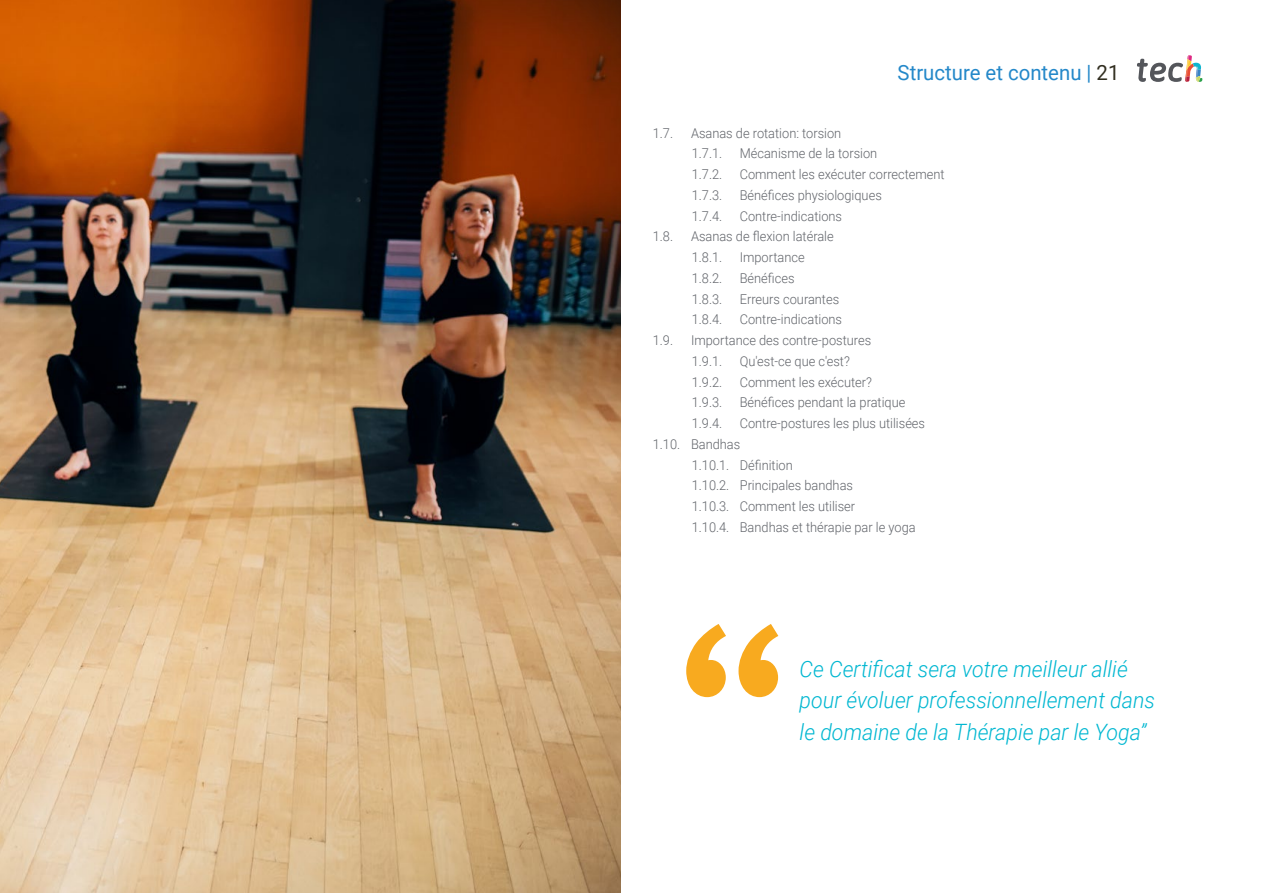
<style>
.page{position:relative;width:1263px;height:893px;background:#fff}
.page>*{position:absolute;margin:0;border:0;box-sizing:border-box;transform-origin:0 0}
.t1{font:italic 300 22.5px/31.5px "Roboto";color:#00b7d1;scale:.95 1}
.t2{font:21px "Roboto";color:#2488c9}
.t3{font:300 13.5px/20.7px "Roboto";color:#61646a;scale:.95 1}
.s1{color:#312e20}
</style>
<div class="page">
<img style="left:0;top:0;width:621px;height:893px">
<svg style="left:1137px;top:55px;width:65px;height:27px"></svg>
<svg style="left:686px;top:624px;width:92px;height:73px"></svg>
<p class="t3" style="left:653px;top:122px;width:23px">1.7.</p>
<p class="t3" style="left:691px;top:122px;width:160px">Asanas de rotation: torsion<br>1.7.1.</p>
<p class="t3" style="left:740px;top:143px;width:146px">Mécanisme de la torsion</p>
<h2 class="t2" style="left:898px;top:57px;width:223px">Structure et contenu | <span class="s1">21</span></h2>
<p class="t3" style="left:692px;top:164px;width:34px">1.7.2.</p>
<p class="t3" style="left:740px;top:164px;width:217px">Comment les exécuter correctement</p>
<p class="t3" style="left:692px;top:184px;width:34px">1.7.3.</p>
<p class="t3" style="left:740px;top:184px;width:151px">Bénéfices physiologiques</p>
<p class="t3" style="left:692px;top:205px;width:34px">1.7.4.</p>
<p class="t3" style="left:740px;top:205px;width:109px">Contre-indications</p>
<p class="t3" style="left:653px;top:226px;width:23px">1.8.</p>
<p class="t3" style="left:691px;top:226px;width:152px">Asanas de flexion latérale<br>1.8.1.</p>
<p class="t3" style="left:740px;top:247px;width:70px">Importance</p>
<p class="t3" style="left:692px;top:267px;width:34px">1.8.2.</p>
<p class="t3" style="left:740px;top:267px;width:59px">Bénéfices</p>
<p class="t3" style="left:692px;top:288px;width:34px">1.8.3.</p>
<p class="t3" style="left:740px;top:288px;width:106px">Erreurs courantes</p>
<p class="t3" style="left:692px;top:309px;width:34px">1.8.4.</p>
<p class="t3" style="left:740px;top:309px;width:109px">Contre-indications</p>
<p class="t3" style="left:653px;top:330px;width:23px">1.9.</p>
<p class="t3" style="left:691px;top:330px;width:191px">Importance des contre-postures<br>1.9.1.</p>
<p class="t3" style="left:740px;top:350px;width:117px">Qu'est-ce que c'est?</p>
<p class="t3" style="left:692px;top:371px;width:34px">1.9.2.</p>
<p class="t3" style="left:740px;top:371px;width:141px">Comment les exécuter?</p>
<p class="t3" style="left:692px;top:392px;width:34px">1.9.3.</p>
<p class="t3" style="left:740px;top:392px;width:176px">Bénéfices pendant la pratique</p>
<p class="t3" style="left:692px;top:413px;width:34px">1.9.4.</p>
<p class="t3" style="left:740px;top:413px;width:197px">Contre-postures les plus utilisées</p>
<p class="t3" style="left:653px;top:433px;width:94px">1.10. Bandhas</p>
<p class="t3" style="left:692px;top:454px;width:108px">1.10.1. Définition</p>
<p class="t3" style="left:692px;top:475px;width:171px">1.10.2. Principales bandhas</p>
<p class="t3" style="left:692px;top:496px;width:174px">1.10.3. Comment les utiliser</p>
<p class="t3" style="left:692px;top:516px;width:237px">1.10.4. Bandhas et thérapie par le yoga</p>
<h1 class="t1" style="left:800px;top:652px;width:376px">Ce Certificat sera votre meilleur allié pour évoluer professionnellement dans le domaine de la Thérapie par le Yoga”</h1>
</div>
